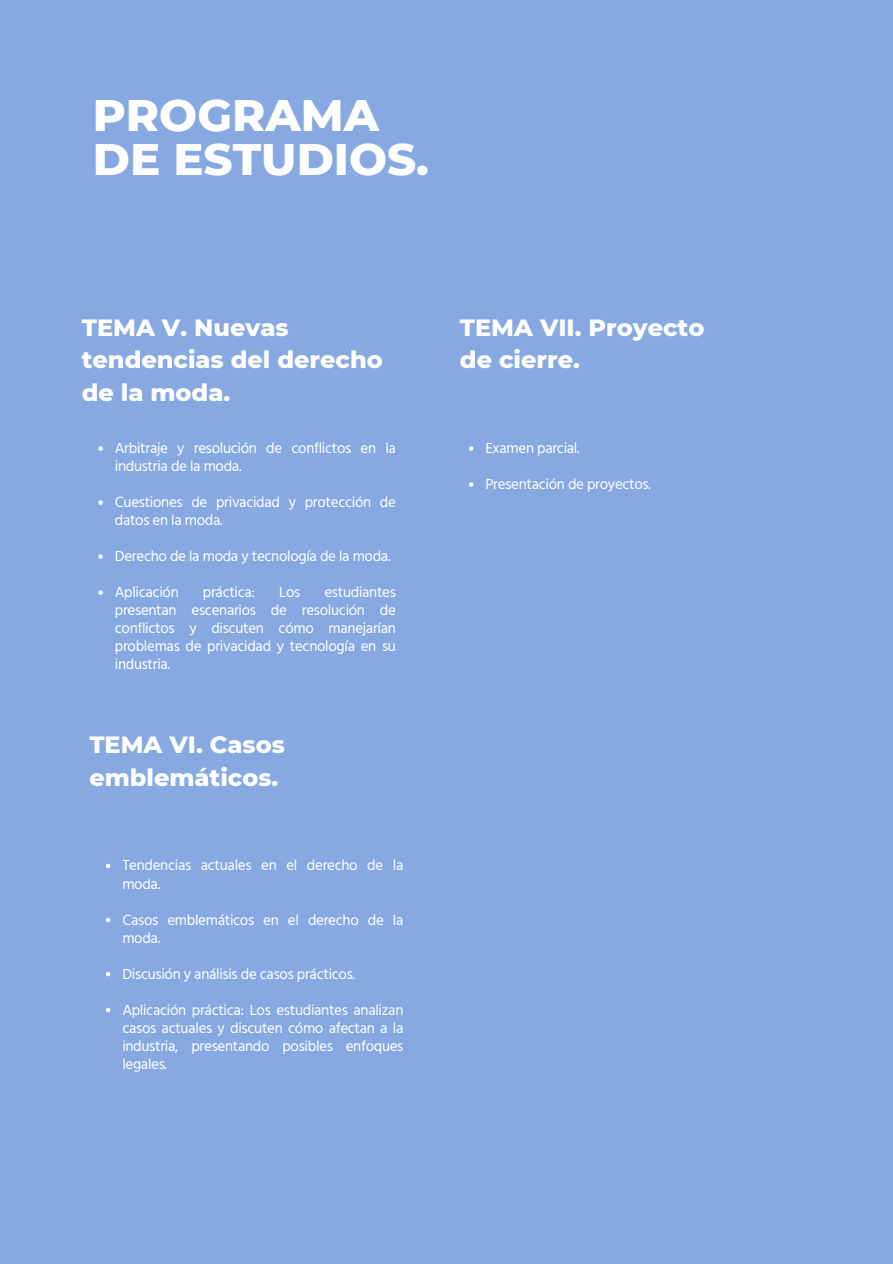
<style>
.page{position:relative;width:893px;height:1264px;background:#fff}
.page>*{position:absolute;margin:0;border:0;box-sizing:border-box;transform-origin:0 0}
.t1{font:800 45px/43.8px "Montserrat";color:#fff}
.t2{font:800 24px/32.7px "Montserrat";color:#fff}
.t3{font:15px/18px "Hind Madurai";letter-spacing:-.02em;color:#fff}
</style>
<div class="page">
<div style="left:0;top:0;width:892px;height:1263px;background:#87a9e2"></div>
<svg style="left:98px;top:446px;width:5px;height:5px"></svg>
<svg style="left:98px;top:500px;width:5px;height:5px"></svg>
<svg style="left:98px;top:554px;width:5px;height:5px"></svg>
<svg style="left:98px;top:590px;width:5px;height:5px"></svg>
<svg style="left:469px;top:446px;width:4px;height:5px"></svg>
<svg style="left:469px;top:482px;width:4px;height:5px"></svg>
<svg style="left:106px;top:863px;width:4px;height:5px"></svg>
<svg style="left:106px;top:917px;width:4px;height:5px"></svg>
<svg style="left:106px;top:971px;width:4px;height:5px"></svg>
<svg style="left:106px;top:1007px;width:4px;height:5px"></svg>
<p class="t1" style="left:93px;top:93px;width:338px">PROGRAMA<br>DE ESTUDIOS.</p>
<p class="t2" style="left:82px;top:311px;width:302px">TEMA V. Nuevas tendencias del derecho de la moda.</p>
<p class="t3" style="left:115px;top:439px;width:282px">Arbitraje y resolución de conflictos en la industria de la moda.</p>
<p class="t3" style="left:115px;top:493px;width:282px">Cuestiones de privacidad y protección de datos en la moda.</p>
<p class="t3" style="left:115px;top:547px;width:277px">Derecho de la moda y tecnología de la moda.</p>
<p class="t3" style="left:115px;top:583px;width:65px">Aplicación</p>
<p class="t3" style="left:203px;top:583px;width:54px">práctica:</p>
<p class="t3" style="left:279px;top:583px;width:23px">Los</p>
<p class="t3" style="left:115px;top:583px;width:282px;text-align:justify;text-indent:209px">estudiantes presentan escenarios de resolución de conflictos y discuten cómo manejarían problemas de privacidad y tecnología en su industria.</p>
<p class="t2" style="left:89px;top:728px;width:197px">TEMA VI. Casos emblemáticos.</p>
<p class="t3" style="left:122px;top:857px;width:282px">Tendencias actuales en el derecho de la moda.</p>
<p class="t3" style="left:122px;top:911px;width:282px">Casos emblemáticos en el derecho de la moda.</p>
<p class="t3" style="left:122px;top:965px;width:234px">Discusión y análisis de casos prácticos.</p>
<p class="t3" style="left:122px;top:1001px;width:282px;text-align:justify">Aplicación práctica: Los estudiantes analizan casos actuales y discuten cómo afectan a la industria, presentando posibles enfoques legales.</p>
<p class="t2" style="left:460px;top:311px;width:246px">TEMA VII. Proyecto de cierre.</p>
<p class="t3" style="left:485px;top:439px;width:96px">Examen parcial.</p>
<p class="t3" style="left:485px;top:475px;width:167px">Presentación de proyectos.</p>
</div>
